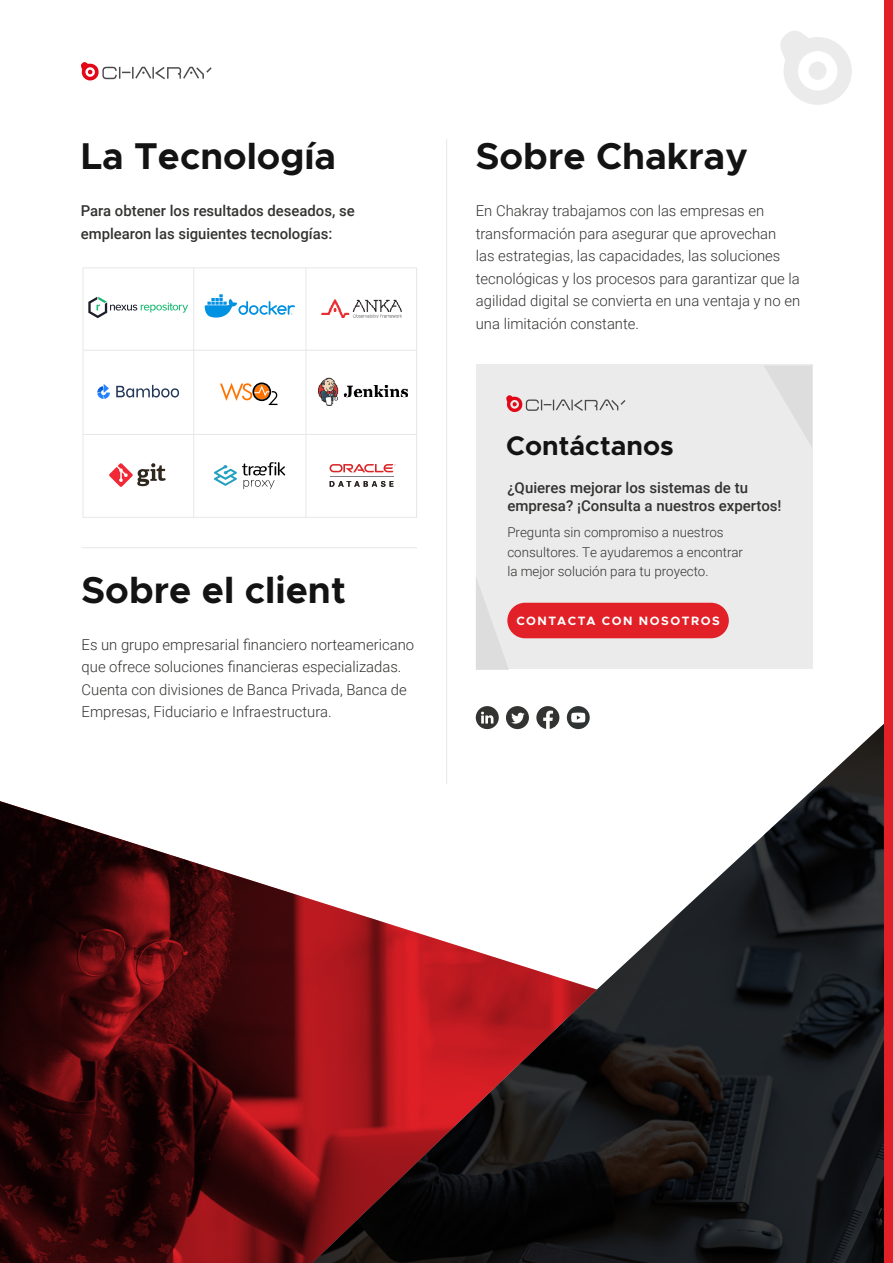
<style>
.page{position:relative;width:893px;height:1263px;background:#fff}
.page>*{position:absolute;margin:0;border:0;box-sizing:border-box;transform-origin:0 0}
.t1{font:700 37.5px "Metropolis";color:#131313}
.t2{font:700 27px "Metropolis";color:#131313}
.t3{font:300 15px/22.5px "Roboto";color:#333332}
.t4{font:500 15px/22.5px "Roboto";color:#333332}
.t5{font:300 13.5px/19.5px "Roboto";color:#333332}
.t6{font:700 12.15px "Metropolis";letter-spacing:.125em;color:#fff}
</style>
<div class="page">
<svg style="left:81px;top:62px;width:131px;height:18px"></svg>
<div style="left:476px;top:365px;width:336px;height:304px;background:#ebebeb"></div>
<hr style="left:446px;top:139px;width:1px;height:645px;background:#e7e7e7">
<hr style="left:82px;top:547px;width:335px;height:1px;background:#e7e7e7">
<hr style="left:193px;top:268px;width:1px;height:249px;background:#e7e7e7">
<hr style="left:306px;top:268px;width:1px;height:249px;background:#e7e7e7">
<hr style="left:83px;top:434px;width:334px;height:1px;background:#e7e7e7">
<hr style="left:83px;top:350px;width:334px;height:1px;background:#e7e7e7">
<div style="left:83px;top:267px;width:334px;height:251px;border:1px solid #e7e7e7"></div>
<img style="left:318px;top:377px;width:90px;height:28px">
<svg style="left:109px;top:463px;width:57px;height:24px"></svg>
<svg style="left:214px;top:462px;width:71px;height:27px"></svg>
<svg style="left:88px;top:297px;width:100px;height:21px"></svg>
<svg style="left:116px;top:385px;width:63px;height:12px"></svg>
<svg style="left:97px;top:384px;width:13px;height:15px"></svg>
<svg style="left:220px;top:382px;width:57px;height:23px"></svg>
<svg style="left:205px;top:294px;width:90px;height:24px"></svg>
<hr style="left:330px;top:476px;width:63px;height:1px;background:#7a7f83">
<svg style="left:330px;top:464px;width:66px;height:8px"></svg>
<svg style="left:330px;top:481px;width:63px;height:6px"></svg>
<div style="left:507px;top:603px;width:222px;height:35px;background:#e22027;border-radius:18px"></div>
<svg style="left:506px;top:395px;width:119px;height:17px"></svg>
<svg style="left:476px;top:578px;width:33px;height:92px"></svg>
<svg style="left:764px;top:366px;width:48px;height:80px"></svg>
<svg style="left:475px;top:706px;width:409px;height:557px"></svg>
<svg style="left:0;top:793px;width:597px;height:470px"></svg>
<svg style="left:476px;top:706px;width:23px;height:23px"></svg>
<svg style="left:506px;top:706px;width:23px;height:23px"></svg>
<svg style="left:536px;top:706px;width:23px;height:23px"></svg>
<svg style="left:567px;top:706px;width:23px;height:23px"></svg>
<svg style="left:571px;top:713px;width:14px;height:9px"></svg>
<img style="left:321px;top:299px;width:81px;height:19px">
<svg style="left:780px;top:31px;width:72px;height:74px"></svg>
<div style="left:884px;top:0;width:9px;height:1263px;background:#e22027"></div>
<h1 class="t1" style="left:81px;top:132px;width:257px">La Tecnología</h1>
<p class="t4" style="left:81px;top:199px;width:275px">Para obtener los resultados deseados, se emplearon las siguientes tecnologías:</p>
<h1 class="t1" style="left:82px;top:567px;width:266px">Sobre el client</h1>
<p class="t3" style="left:82px;top:632px;width:334px">Es un grupo empresarial financiero norteamericano que ofrece soluciones financieras especializadas.<br>Cuenta con divisiones de Banca Privada, Banca de Empresas, Fiduciario e Infraestructura.</p>
<h1 class="t1" style="left:476px;top:132px;width:274px">Sobre Chakray</h1>
<p class="t3" style="left:476px;top:199px;width:326px">En Chakray trabajamos con las empresas en transformación para asegurar que aprovechan<br>las estrategias, las capacidades, las soluciones tecnológicas y los procesos para garantizar que la agilidad digital se convierta en una ventaja y no en una limitación constante.</p>
<h2 class="t2" style="left:506px;top:429px;width:169px">Contáctanos</h2>
<p class="t4" style="left:507px;top:478px;width:276px;line-height:18px">¿Quieres mejorar los sistemas de tu empresa? ¡Consulta a nuestros expertos!</p>
<p class="t5" style="left:507px;top:522px;width:237px">Pregunta sin compromiso a nuestros consultores. Te ayudaremos a encontrar la mejor solución para tu proyecto.</p>
<p class="t6" style="left:516px;top:613px;width:205px">CONTACTA CON NOSOTROS</p>
</div>
